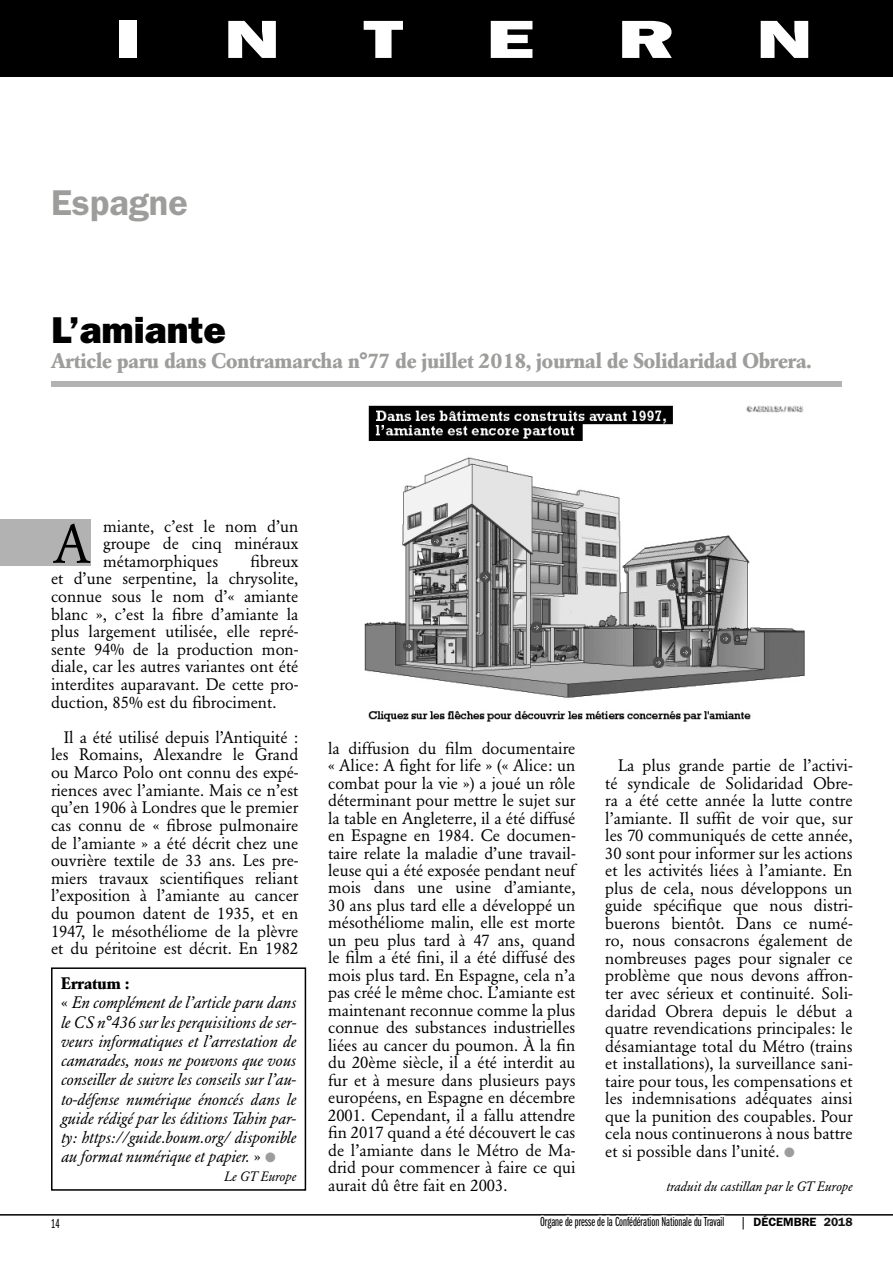
<style>
.page{position:relative;width:893px;height:1263px;background:#fff}
.page>*{position:absolute;margin:0;border:0;box-sizing:border-box;transform-origin:0 0}
.t1{font:54px "ITC Franklin Gothic Std Hvy";color:#fff;scale:1.5 1}
.t2{font:54px "Garamond BE";color:#000}
.t3{font:37.5px "ITC Franklin Gothic Std Hvy";color:#000}
.t4{font:600 36px "ITC Franklin Gothic Std";color:#9d9d9c}
.t5{font:700 21px "Garamond BE";color:#9d9d9c}
.t6{font:16.5px/17.5px "Garamond BE";color:#000;text-align:justify}
.t7{font:italic 16.5px/19.2px "Garamond BE";color:#000}
.t8{font:13.5px "ITC Franklin Gothic Std Bk X Cp";color:#000}
.t9{font:italic 13.5px "Garamond BE";color:#000}
.t10{font:600 12px "ITC Franklin Gothic Std";color:#000}
.s1{font-weight:700;font-style:normal}
.s2{font-style:normal}
.s3{color:#9d9d9c}
.s4{color:#131313}
</style>
<div class="page">
<hr style="left:0;top:1214px;width:893px;height:1px;background:#000">
<svg style="left:743px;top:1217px;width:1px;height:12px"></svg>
<div style="left:0;top:0;width:893px;height:77px;background:#000"></div>
<svg style="left:49px;top:1214px;width:13px;height:2px"></svg>
<svg style="left:538px;top:1214px;width:188px;height:2px"></svg>
<svg style="left:816px;top:1214px;width:40px;height:2px"></svg>
<div style="left:51px;top:381px;width:791px;height:6px;background:#b3b2b2"></div>
<div style="left:0;top:519px;width:90px;height:47px;background:#b3b2b2"></div>
<img style="left:364px;top:405px;width:441px;height:317px">
<div style="left:51px;top:967px;width:255px;height:224px;border:2px solid #000"></div>
<h1 class="t1" style="left:115px;top:8px;width:19px">I</h1>
<h1 class="t1" style="left:224px;top:8px;width:39px">N</h1>
<h1 class="t1" style="left:363px;top:8px;width:28px">T</h1>
<h1 class="t1" style="left:487px;top:8px;width:34px">E</h1>
<h1 class="t1" style="left:618px;top:8px;width:38px">R</h1>
<h1 class="t1" style="left:756px;top:8px;width:39px">N</h1>
<h3 class="t4" style="left:51px;top:181px;width:138px">Espagne</h3>
<h2 class="t3" style="left:51px;top:308px;width:176px">L’amiante</h2>
<p class="t5" style="left:51px;top:349px;width:761px">Article paru dans Contramarcha n°77 de juillet 2018, journal de Solidaridad Obrera.</p>
<p class="t6" style="left:103px;top:517px;width:197px">miante, c’est le nom d’un groupe de cinq minéraux métamorphiques</p>
<h1 class="t2" style="left:53px;top:513px;width:39px">A</h1>
<p class="t6" style="left:51px;top:552px;width:249px;text-indent:200px">fibreux et d’une serpentine, la chrysolite, connue sous le nom d’« amiante blanc », c’est la fibre d’amiante la plus largement utilisée, elle repré&shy;sente 94% de la production mon&shy;diale, car les autres variantes ont été interdites auparavant. De cette pro&shy;duction, 85% est du fibrociment.</p>
<p class="t6" style="left:51px;top:728px;width:249px;text-indent:13px">Il a été utilisé depuis l’Antiquité : les Romains, Alexandre le Grand ou Marco Polo ont connu des expé&shy;riences avec l’amiante. Mais ce n’est qu’en 1906 à Londres que le premier cas connu de « fibrose pulmonaire de l’amiante » a été décrit chez une ouvrière textile de 33 ans. Les pre&shy;miers travaux scientifiques reliant l’exposition à l’amiante au cancer du poumon datent de 1935, et en 1947, le mésothéliome de la plèvre et du péritoine est décrit. En 1982</p>
<p class="t6" style="left:328px;top:739px;width:249px">la diffusion du film documentaire « Alice: A fight for life » (« Alice: un combat pour la vie ») a joué un rôle déterminant pour mettre le sujet sur la table en Angleterre, il a été diffusé en Espagne en 1984. Ce documen&shy;taire relate la maladie d’une travail&shy;leuse qui a été exposée pendant neuf mois dans une usine d’amiante, 30 ans plus tard elle a développé un mésothéliome malin, elle est morte un peu plus tard à 47 ans, quand le film a été fini, il a été diffusé des mois plus tard. En Espagne, cela n’a pas créé le même choc. L’amiante est maintenant reconnue comme la plus connue des substances industrielles liées au cancer du poumon. À la fin du 20ème siècle, il a été interdit au fur et à mesure dans plusieurs pays européens, en Espagne en décembre 2001. Cependant, il a fallu attendre fin 2017 quand a été découvert le cas de l’amiante dans le Métro de Ma&shy;drid pour commencer à faire ce qui aurait dû être fait en 2003.</p>
<p class="t7" style="left:61px;top:974px;width:237px"><span class="s1">Erratum :<br></span><span class="s2">«</span> En complément de l’article paru dans le CS n°436 sur les perquisitions de ser&shy;veurs informatiques et l’arrestation de camarades, nous ne pouvons que vous conseiller de suivre les conseils sur l’au&shy;to-défense numérique énoncés dans le guide rédigé par les éditions Tahin par&shy;ty: https://guide.boum.org/ disponible au format numérique et papier. <span class="s2">»</span> <span class="s3">●</span></p>
<p class="t9" style="left:224px;top:1168px;width:73px">Le GT Europe</p>
<p class="t6" style="left:605px;top:757px;width:249px;text-indent:13px">La plus grande partie de l’activi&shy;té syndicale de Solidaridad Obre&shy;ra a été cette année la lutte contre l’amiante. Il suffit de voir que, sur les 70 communiqués de cette année, 30 sont pour informer sur les actions et les activités liées à l’amiante. En plus de cela, nous développons un guide spécifique que nous distri&shy;buerons bientôt. Dans ce numé&shy;ro, nous consacrons également de nombreuses pages pour signaler ce problème que nous devons affron&shy;ter avec sérieux et continuité. Soli&shy;daridad Obrera depuis le début a quatre revendications principales: le désamiantage total du Métro (trains et installations), la surveillance sani&shy;taire pour tous, les compensations et les indemnisations adéquates ainsi que la punition des coupables. Pour cela nous continuerons à nous battre et si possible dans l’unité. <span class="s3">●</span></p>
<p class="t9" style="left:666px;top:1178px;width:188px">traduit du castillan par le GT Europe</p>
<p class="t8" style="left:51px;top:1216px;width:10px">14</p>
<p class="t8" style="left:540px;top:1215px;width:186px">Organe de presse de la Confédération Nationale du Travail</p>
<p class="t10" style="left:753px;top:1214px;width:101px">DÉCEMBRE <span class="s4">2018</span></p>
</div>
